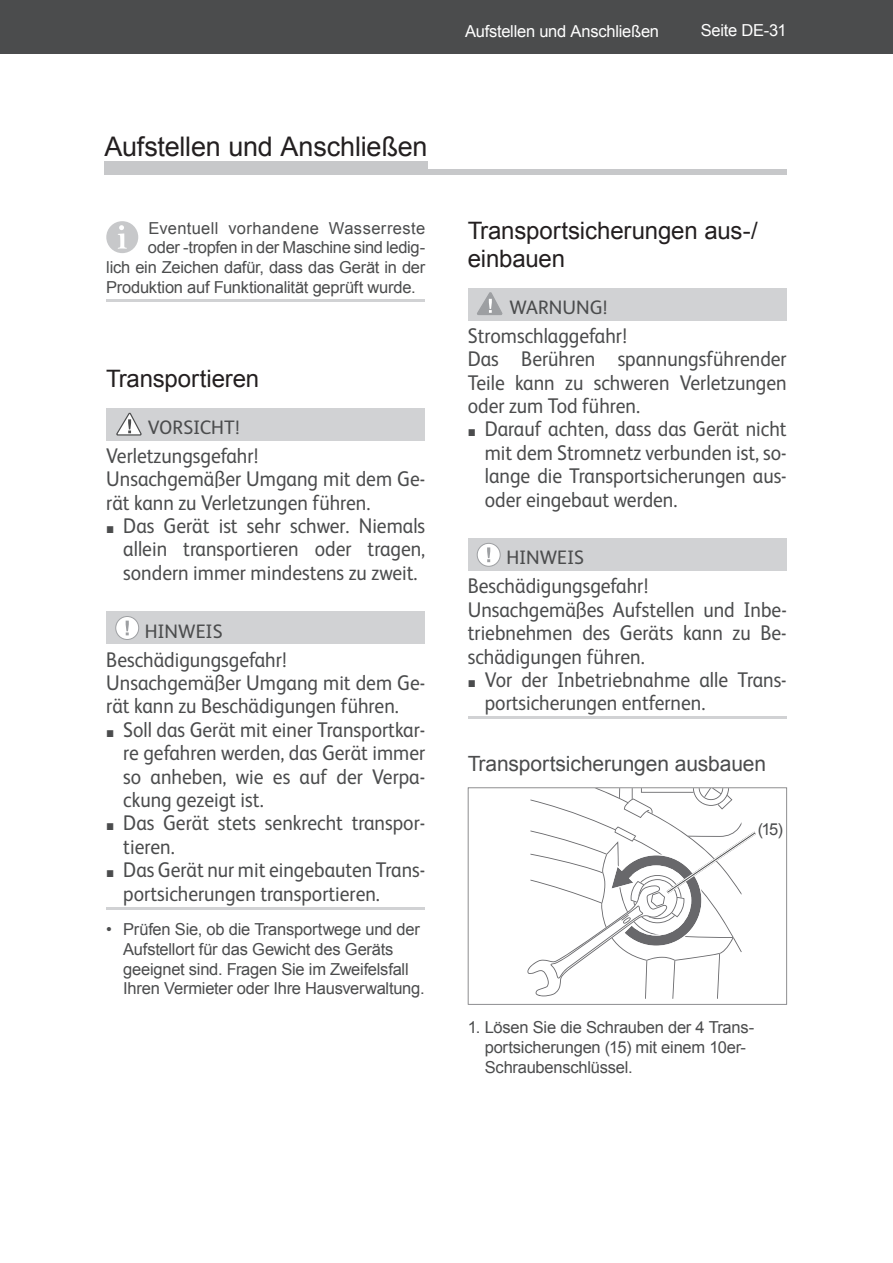
<style>
.page{position:relative;width:893px;height:1263px;background:#fff}
.page>*{position:absolute;margin:0;border:0;box-sizing:border-box;transform-origin:0 0}
.t1{font:27px "Arial";letter-spacing:-.005em;color:#231f20}
.t2{font:24px/28.8px "Arial";letter-spacing:-.005em;color:#231f20}
.t3{font:21.3px/23.4px "FS Albert";color:#4b4c4d;scale:.92 1}
.t4{font:21px "Arial";letter-spacing:-.005em;color:#4b4c4d}
.t5{font:19.5px "FS Albert";color:#4b4c4d}
.t6{font:16.5px/19.8px "Arial";letter-spacing:-.015em;color:#4b4c4d}
.t7{font:16.5px "Arial";letter-spacing:-.015em;color:#fff}
.t8{font:16.5px "Arial";letter-spacing:.025em;color:#4b4c4d}
.s1{font-family:"Arial";font-size:14.7px}
</style>
<div class="page">
<div style="left:0;top:0;width:893px;height:54px;background:#4b4c4d"></div>
<div style="left:104px;top:161px;width:324px;height:12px;background:#c7c8ca"></div>
<div style="left:104px;top:169px;width:683px;height:6px;background:#c7c8ca"></div>
<hr style="left:106px;top:299px;width:319px;height:3px;background:#d1d2d4">
<div style="left:106px;top:408px;width:319px;height:33px;background:#d1d2d4"></div>
<div style="left:106px;top:611px;width:319px;height:33px;background:#d1d2d4"></div>
<hr style="left:106px;top:907px;width:319px;height:3px;background:#d1d2d4">
<div style="left:107px;top:222px;width:30px;height:30px;background:#c7c8ca;border-radius:50%"></div>
<div style="left:106px;top:221px;width:32px;height:32px;border:2px solid #c7c8ca;border-radius:50%"></div>
<svg style="left:118px;top:225px;width:9px;height:24px"></svg>
<svg style="left:117px;top:412px;width:25px;height:24px"></svg>
<div style="left:116px;top:617px;width:23px;height:22px;background:#fff;border-radius:50%"></div>
<div style="left:116px;top:616px;width:23px;height:24px;border:1px solid #9d9fa2;border-radius:50%"></div>
<svg style="left:126px;top:621px;width:3px;height:14px"></svg>
<div style="left:468px;top:288px;width:319px;height:33px;background:#d1d2d4"></div>
<div style="left:468px;top:538px;width:319px;height:33px;background:#d1d2d4"></div>
<hr style="left:468px;top:716px;width:319px;height:3px;background:#d1d2d4">
<svg style="left:477px;top:292px;width:26px;height:23px"></svg>
<div style="left:477px;top:543px;width:23px;height:23px;background:#fff;border-radius:50%"></div>
<div style="left:477px;top:543px;width:23px;height:23px;border:1px solid #9d9fa2;border-radius:50%"></div>
<svg style="left:487px;top:547px;width:3px;height:15px"></svg>
<svg style="left:468px;top:787px;width:319px;height:218px"></svg>
<svg style="left:527px;top:788px;width:229px;height:211px"></svg>
<p class="t7" style="left:465px;top:22px;width:196px">Aufstellen und Anschließen</p>
<p class="t7" style="left:701px;top:22px;width:87px">Seite DE-31</p>
<p class="t1" style="left:104px;top:131px;width:325px">Aufstellen und Anschließen</p>
<p class="t8" style="left:148px;top:219px;width:278px">Eventuell vorhandene Wasserreste</p>
<p class="t6" style="left:148px;top:238px;width:279px">oder -tropfen in der Maschine sind ledig-</p>
<p class="t6" style="left:106px;top:258px;width:321px">lich ein Zeichen dafür, dass das Gerät in der</p>
<p class="t6" style="left:106px;top:277px;width:311px">Produktion auf Funktionalität geprüft wurde.</p>
<p class="t2" style="left:106px;top:365px;width:154px">Transportieren</p>
<p class="t5" style="left:148px;top:420px;width:93px">VORSICHT!</p>
<p class="t3" style="left:106px;top:446px;width:348px">Verletzungsgefahr!<br>Unsachgemäßer Umgang mit dem Ge&shy;rät kann zu Verletzungen führen.</p>
<p class="t3" style="left:123px;top:516px;width:330px;text-align:justify;text-indent:-17px"><span class="s1">■</span> Das Gerät ist sehr schwer. Niemals allein transportieren oder tragen, sondern immer mindestens zu zweit.</p>
<p class="t5" style="left:145px;top:624px;width:79px">HINWEIS</p>
<p class="t3" style="left:106px;top:649px;width:348px">Beschädigungsgefahr!<br>Unsachgemäßer Umgang mit dem Ge&shy;rät kann zu Beschädigungen führen.</p>
<p class="t3" style="left:123px;top:720px;width:330px;text-align:justify;text-indent:-17px"><span class="s1">■</span> Soll das Gerät mit einer Transportkar&shy;re gefahren werden, das Gerät immer so anheben, wie es auf der Verpa&shy;ckung gezeigt ist.</p>
<p class="t3" style="left:123px;top:813px;width:330px;text-indent:-17px"><span class="s1">■</span> Das Gerät stets senkrecht transpor&shy;tieren.</p>
<p class="t3" style="left:123px;top:860px;width:330px;text-indent:-17px"><span class="s1">■</span> Das Gerät nur mit eingebauten Trans&shy;portsicherungen transportieren.</p>
<p class="t6" style="left:123px;top:919px;width:303px;text-indent:-17px">• Prüfen Sie, ob die Transportwege und der Aufstellort für das Gewicht des Geräts geeignet sind. Fragen Sie im Zweifelsfall Ihren Vermieter oder Ihre Hausverwaltung.</p>
<p class="t2" style="left:468px;top:216px;width:291px">Transportsicherungen aus-/ einbauen</p>
<p class="t5" style="left:509px;top:300px;width:99px">WARNUNG!</p>
<p class="t3" style="left:468px;top:326px;width:348px">Stromschlaggefahr!<br>Das Berühren spannungsführender<br>Teile kann zu schweren Verletzungen oder zum Tod führen.</p>
<p class="t3" style="left:485px;top:419px;width:330px;text-align:justify;text-indent:-17px"><span class="s1">■</span> Darauf achten, dass das Gerät nicht mit dem Stromnetz verbunden ist, so&shy;lange die Transportsicherungen aus&shy;oder eingebaut werden.</p>
<p class="t5" style="left:506px;top:550px;width:79px">HINWEIS</p>
<p class="t3" style="left:468px;top:576px;width:348px">Beschädigungsgefahr!<br>Unsachgemäßes Aufstellen und Inbe&shy;triebnehmen des Geräts kann zu Be&shy;schädigungen führen.</p>
<p class="t3" style="left:485px;top:670px;width:330px;text-indent:-17px"><span class="s1">■</span> Vor der Inbetriebnahme alle Trans&shy;portsicherungen entfernen.</p>
<p class="t4" style="left:468px;top:752px;width:300px">Transportsicherungen ausbauen</p>
<p class="t6" style="left:758px;top:819px;width:26px">(15)</p>
<p class="t6" style="left:485px;top:1017px;width:271px;text-indent:-17px">1. Lösen Sie die Schrauben der 4 Trans&shy;portsicherungen (15) mit einem 10er-<br>Schrauben schlüssel.</p>
</div>
